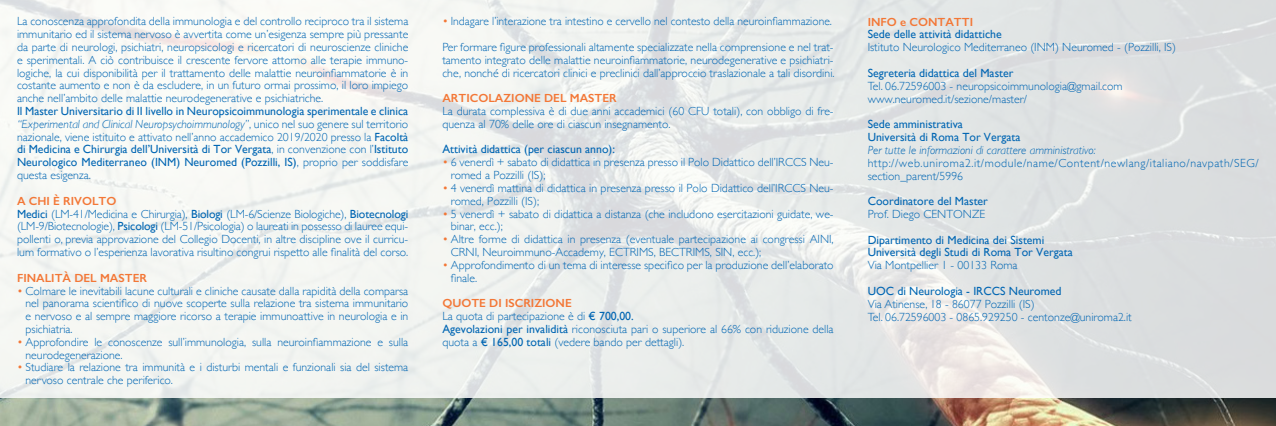
<style>
.page{position:relative;width:1276px;height:426px;background:#fff}
.page>*{position:absolute;margin:0;border:0;box-sizing:border-box;transform-origin:0 0}
.t1{font:300 11.8px/12.8px "Gill Sans";color:#0166b3}
.t2{font:11.8px/12.8px "Gill Sans";color:#0166b3;text-align:justify}
.t3{font:300 11.8px/12.8px "Gill Sans";letter-spacing:.045em;color:#0166b3}
.t4{font:600 11.8px "Gill Sans";color:#f37736}
.t5{font:italic 300 11.8px "Gill Sans";color:#0166b3}
.s1{font-weight:300;font-style:italic}
.s2{font-weight:300}
.s3{font-weight:400}
.s4{color:#f37736}
</style>
<div class="page">
<img style="left:0;top:0;width:1276px;height:397px">
<img style="left:0;top:397px;width:1276px;height:28px">
<p class="t1" style="left:17px;top:14px;width:393px;text-align:justify">La conoscenza approfondita della immunologia e del controllo reciproco tra il sistema immunitario ed il sistema nervoso è avvertita come un’esigenza sempre più pressante da parte di neurologi, psichiatri, neuropsicologi e ricercatori di neuroscienze cliniche e sperimentali. A ciò contribuisce il crescente fervore attorno alle terapie immuno&shy;logiche, la cui disponibilità per il trattamento delle malattie neuroinfiammatorie è in costante aumento e non è da escludere, in un futuro ormai prossimo, il loro impiego anche nell’ambito delle malattie neurodegenerative e psichiatriche.</p>
<p class="t2" style="left:17px;top:104px;width:393px">Il Master Universitario di II livello in Neuropsicoimmunologia sperimentale e clinica <span class="s1">“Experimental and Clinical Neuropsychoimmunology”</span><span class="s2">, unico nel suo genere sul territorio nazionale, viene istituito e attivato nell’anno accademico 2019/2020 presso la</span> Facoltà di Medicina e Chirurgia dell’Università di Tor Vergata<span class="s2">, in convenzione con l’</span>Istituto Neurologico Mediterraneo (INM) Neuromed (Pozzilli, IS)<span class="s2">, proprio per soddisfare questa esigenza.</span></p>
<p class="t4" style="left:17px;top:193px;width:101px">A CHI È RIVOLTO</p>
<p class="t1" style="left:17px;top:206px;width:393px;text-align:justify"><span class="s3">Medici</span> (LM-41/Medicina e Chirurgia), <span class="s3">Biologi</span> (LM-6/Scienze Biologiche), <span class="s3">Biotecnologi </span>(LM-9/Biotecnologie), <span class="s3">Psicologi</span> (LM-51/Psicologia) o laureati in possesso di lauree equi&shy;pollenti o, previa approvazione del Collegio Docenti, in altre discipline ove il curricu&shy;lum formativo o l’esperienza lavorativa risultino congrui rispetto alle finalità del corso.</p>
<p class="t4" style="left:17px;top:270px;width:131px">FINALITÀ DEL MASTER</p>
<p class="t1" style="left:26px;top:283px;width:384px;text-align:justify;text-indent:-9px"><span class="s4">•</span> Colmare le inevitabili lacune culturali e cliniche causate dalla rapidità della comparsa nel panorama scientifico di nuove scoperte sulla relazione tra sistema immunitario e nervoso e al sempre maggiore ricorso a terapie immunoattive in neurologia e in psichiatria.</p>
<p class="t1" style="left:26px;top:334px;width:384px;text-indent:-9px"><span class="s4">•</span> Approfondire le conoscenze sull’immunologia, sulla neuroinfiammazione e sulla neurodegenerazione.</p>
<p class="t1" style="left:26px;top:360px;width:384px;text-indent:-9px"><span class="s4">•</span> Studiare la relazione tra immunità e i disturbi mentali e funzionali sia del sistema nervoso centrale che periferico.</p>
<p class="t1" style="left:442px;top:14px;width:391px"><span class="s4">•</span> Indagare l’interazione tra intestino e cervello nel contesto della neuroinfiammazione.</p>
<p class="t1" style="left:442px;top:40px;width:394px;text-align:justify">Per formare figure professionali altamente specializzate nella comprensione e nel trat&shy;tamento integrato delle malattie neuroinfiammatorie, neurodegenerative e psichiatri&shy;che, nonché di ricercatori clinici e preclinici dall’approccio traslazionale a tali disordini.</p>
<p class="t4" style="left:442px;top:91px;width:176px">ARTICOLAZIONE DEL MASTER</p>
<p class="t1" style="left:442px;top:104px;width:393px">La durata complessiva è di due anni accademici (60 CFU totali), con obbligo di fre&shy;quenza al 70% delle ore di ciascun insegnamento.</p>
<p class="t2" style="left:442px;top:143px;width:174px">Attività didattica (per ciascun anno):</p>
<p class="t1" style="left:451px;top:155px;width:384px;text-indent:-9px"><span class="s4">•</span> 6 venerdì + sabato di didattica in presenza presso il Polo Didattico dell’IRCCS Neu&shy;romed a Pozzilli (IS);</p>
<p class="t1" style="left:451px;top:181px;width:384px;text-indent:-9px"><span class="s4">•</span> 4 venerdì mattina di didattica in presenza presso il Polo Didattico dell’IRCCS Neu&shy;romed, Pozzilli (IS);</p>
<p class="t1" style="left:451px;top:206px;width:384px;text-indent:-9px"><span class="s4">•</span> 5 venerdì + sabato di didattica a distanza (che includono esercitazioni guidate, we&shy;binar, ecc.);</p>
<p class="t1" style="left:451px;top:232px;width:384px;text-indent:-9px"><span class="s4">•</span> Altre forme di didattica in presenza (eventuale partecipazione ai congressi AINI,<br>CRNI, Neuroimmuno-Accademy, ECTRIMS, BECTRIMS, SIN, ecc.);</p>
<p class="t1" style="left:451px;top:258px;width:384px;text-indent:-9px"><span class="s4">•</span> Approfondimento di un tema di interesse specifico per la produzione dell’elaborato finale.</p>
<p class="t4" style="left:442px;top:296px;width:131px">QUOTE DI ISCRIZIONE</p>
<p class="t1" style="left:442px;top:309px;width:193px">La quota di partecipazione è di <span class="s3">€ 700,00.</span></p>
<p class="t1" style="left:442px;top:322px;width:393px"><span class="s3">Agevolazioni per invalidità</span> riconosciuta pari o superiore al 66% con riduzione della quota a <span class="s3">€ 165,00 totali</span> (vedere bando per dettagli).</p>
<p class="t4" style="left:867px;top:14px;width:107px">INFO e CONTATTI</p>
<p class="t2" style="left:867px;top:28px;width:136px">Sede delle attività didattiche</p>
<p class="t1" style="left:867px;top:40px;width:310px">Istituto Neurologico Mediterraneo (INM) Neuromed - (Pozzilli, IS)</p>
<p class="t2" style="left:867px;top:66px;width:147px">Segreteria didattica del Master</p>
<p class="t1" style="left:867px;top:79px;width:256px">Tel. 06.72596003 - neuropsicoimmunologia@gmail.com</p>
<p class="t1" style="left:867px;top:92px;width:161px">www.neuromed.it/sezione/master/</p>
<p class="t2" style="left:867px;top:117px;width:97px">Sede amministrativa</p>
<p class="t2" style="left:867px;top:130px;width:154px">Università di Roma Tor Vergata</p>
<p class="t5" style="left:867px;top:143px;width:230px">Per tutte le informazioni di carattere amministrativo:</p>
<p class="t3" style="left:867px;top:156px;width:393px">http://web.uniroma2.it/module/name/Content/newlang/italiano/navpath/SEG/ section_parent/5996</p>
<p class="t2" style="left:867px;top:194px;width:122px">Coordinatore del Master</p>
<p class="t1" style="left:867px;top:207px;width:119px">Prof. Diego CENTONZE</p>
<p class="t2" style="left:867px;top:233px;width:178px">Dipartimento di Medicina dei Sistemi</p>
<p class="t2" style="left:867px;top:245px;width:207px">Università degli Studi di Roma Tor Vergata</p>
<p class="t1" style="left:867px;top:258px;width:151px">Via Montpellier 1 - 00133 Roma</p>
<p class="t2" style="left:867px;top:284px;width:195px">UOC di Neurologia - IRCCS Neuromed</p>
<p class="t1" style="left:867px;top:296px;width:168px">Via Atinense, 18 - 86077 Pozzilli (IS)</p>
<p class="t1" style="left:867px;top:309px;width:266px">Tel. 06.72596003 - 0865.929250 - centonze@uniroma2.it</p>
</div>
